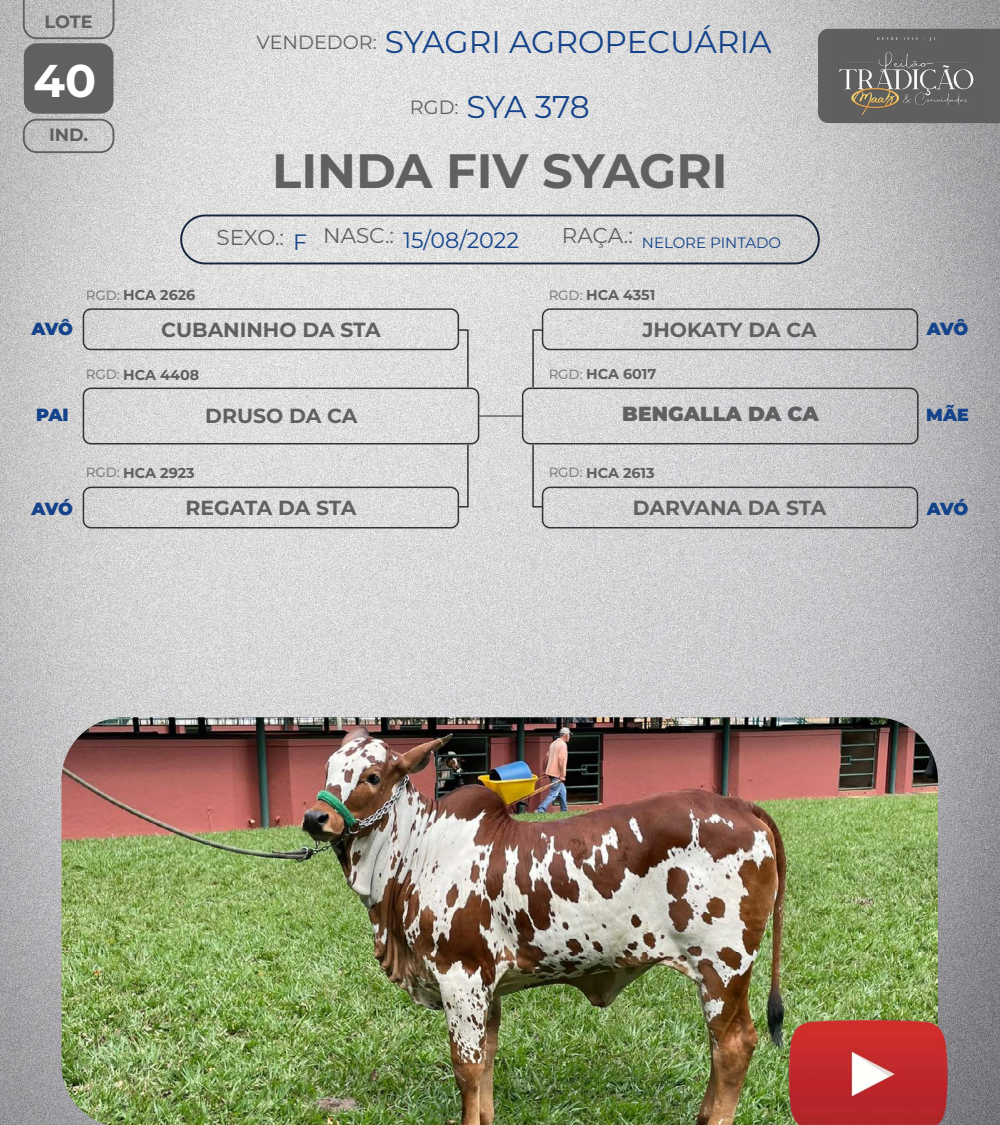
<style>
.page{position:relative;width:1000px;height:1125px;background:#fff}
.page>*{position:absolute;margin:0;border:0;box-sizing:border-box;transform-origin:0 0}
.t1{font:700 48.25px "Montserrat";color:#5f605f}
.t2{font:700 45.88px "Montserrat";color:#fff}
.t3{font:31.38px "Montserrat";letter-spacing:-.005em;color:#14438b}
.t4{font:22.19px "Montserrat";color:#14438b}
.t5{font:21.5px "Montserrat";color:#5f605f}
.t6{font:700 20.38px "Montserrat";letter-spacing:-.005em;color:#5f605f}
.t7{font:900 20.38px "Montserrat";color:#5f605f}
.t8{font:700 17.81px "Montserrat";color:#5f605f}
.t9{font:900 17.56px "Montserrat";letter-spacing:-.025em;color:#14438b}
.t10{font:15px "Montserrat";color:#14438b}
.t11{font:700 14.38px "Montserrat";color:#5f605f}
.s1{font-size:19.25px;color:#5f605f}
.s2{font-size:22.19px;color:#14438b}
.s3{font-weight:500;font-size:13.44px}
</style>
<div class="page">
<img style="left:0;top:0;width:1000px;height:1125px">
<div style="left:24px;top:43px;width:89px;height:71px;background:#5f605f;border-radius:13px"></div>
<div style="left:818px;top:29px;width:182px;height:94px;background:#5f605f"></div>
<div style="left:23px;top:119px;width:91px;height:34px;border:2px solid #5f605f;border-radius:13px"></div>
<svg style="left:23px;top:0;width:91px;height:39px;background:#b8b8b8"></svg>
<img style="left:827px;top:26px;width:158px;height:101px">
<div style="left:180px;top:215px;width:640px;height:49px;border:2px solid #15253d;border-radius:24px"></div>
<hr style="left:532px;top:445px;width:2px;height:61px;background:#333">
<svg style="left:533px;top:506px;width:9px;height:2px"></svg>
<hr style="left:467px;top:445px;width:2px;height:61px;background:#333">
<svg style="left:459px;top:506px;width:9px;height:2px"></svg>
<div style="left:83px;top:487px;width:376px;height:42px;border:2px solid #333;border-radius:8px"></div>
<div style="left:542px;top:487px;width:376px;height:42px;border:2px solid #333;border-radius:8px"></div>
<hr style="left:479px;top:415px;width:44px;height:2px;background:#333">
<div style="left:83px;top:388px;width:396px;height:57px;border:2px solid #333;border-radius:8px"></div>
<div style="left:522px;top:388px;width:397px;height:57px;border:2px solid #333;border-radius:8px"></div>
<hr style="left:532px;top:330px;width:2px;height:57px;background:#333">
<svg style="left:533px;top:329px;width:9px;height:2px"></svg>
<hr style="left:467px;top:330px;width:2px;height:57px;background:#333">
<svg style="left:459px;top:329px;width:9px;height:2px"></svg>
<div style="left:83px;top:308px;width:376px;height:42px;border:2px solid #333;border-radius:8px"></div>
<div style="left:542px;top:308px;width:376px;height:42px;border:2px solid #333;border-radius:8px"></div>
<img style="left:62px;top:717px;width:876px;height:408px">
<img style="left:786px;top:1017px;width:164px;height:108px">
<p class="t8" style="left:45px;top:9px;width:50px">LOTE</p>
<h2 class="t2" style="left:34px;top:47px;width:64px">40</h2>
<p class="t8" style="left:49px;top:122px;width:41px">IND.</p>
<h3 class="t3" style="left:257px;top:20px;width:517px"><span class="s1">VENDEDOR:</span> SYAGRI AGROPECUÁRIA</h3>
<h3 class="t3" style="left:410px;top:86px;width:182px"><span class="s1">RGD:</span> SYA 378</h3>
<h1 class="t1" style="left:272px;top:136px;width:457px">LINDA FIV SYAGRI</h1>
<h3 class="t5" style="left:323px;top:221px;width:72px">NASC.:</h3>
<h3 class="t5" style="left:217px;top:223px;width:92px">SEXO.: <span class="s2">F</span></h3>
<h3 class="t4" style="left:403px;top:225px;width:118px">15/08/2022</h3>
<p class="t10" style="left:562px;top:232px;width:221px"><sup>RAÇA.:</sup> NELORE PINTADO</p>
<p class="t9" style="left:32px;top:316px;width:43px">AVÔ</p>
<p class="t11" style="left:86px;top:285px;width:111px"><span class="s3">RGD:</span> HCA 2626</p>
<p class="t11" style="left:548px;top:285px;width:108px"><span class="s3">RGD:</span> HCA 4351</p>
<h3 class="t6" style="left:161px;top:315px;width:221px">CUBANINHO DA STA</h3>
<h3 class="t6" style="left:642px;top:315px;width:176px">JHOKATY DA CA</h3>
<p class="t11" style="left:86px;top:364px;width:115px"><span class="s3">RGD:</span> HCA 4408</p>
<p class="t11" style="left:548px;top:364px;width:109px"><span class="s3">RGD:</span> HCA 6017</p>
<p class="t9" style="left:927px;top:316px;width:43px">AVÔ</p>
<p class="t9" style="left:36px;top:402px;width:34px">PAI</p>
<p class="t9" style="left:926px;top:402px;width:44px">MÃE</p>
<h3 class="t6" style="left:205px;top:402px;width:154px">DRUSO DA CA</h3>
<h3 class="t7" style="left:622px;top:399px;width:198px">BENGALLA DA CA</h3>
<p class="t9" style="left:32px;top:495px;width:43px">AVÓ</p>
<p class="t11" style="left:86px;top:462px;width:111px"><span class="s3">RGD:</span> HCA 2923</p>
<p class="t11" style="left:548px;top:462px;width:108px"><span class="s3">RGD:</span> HCA 2613</p>
<h3 class="t6" style="left:186px;top:493px;width:172px">REGATA DA STA</h3>
<h3 class="t6" style="left:633px;top:493px;width:195px">DARVANA DA STA</h3>
<p class="t9" style="left:927px;top:495px;width:43px">AVÓ</p>
</div>
